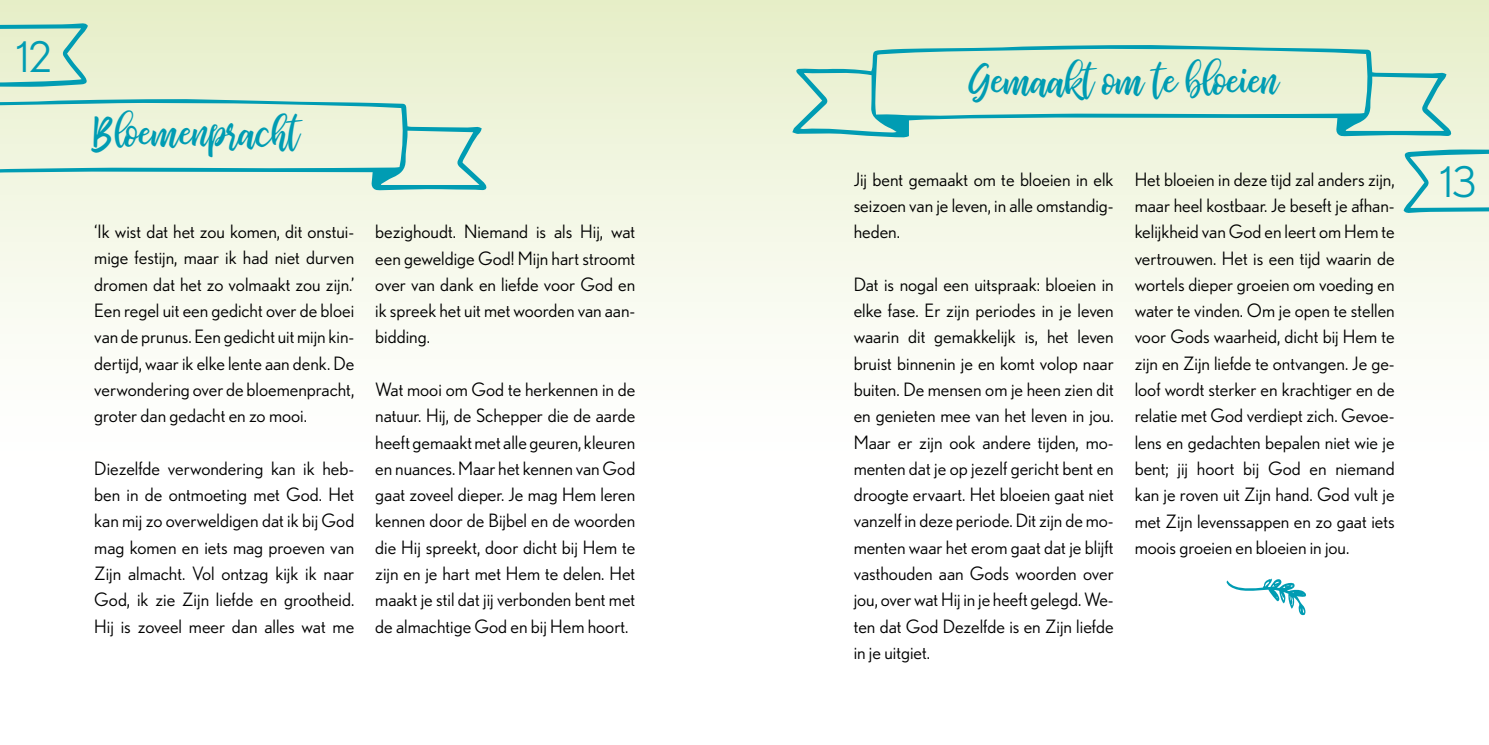
<style>
.page{position:relative;width:1489px;height:745px;background:#fff}
.page>*{position:absolute;margin:0;border:0;box-sizing:border-box;transform-origin:0 0}
.t1{font:42px "Nobel";color:#009cb3}
.t2{font:36.75px "bhatoshine";color:#009cb3}
.t3{font:18.38px/26.2px "Nobel";color:#000;text-align:justify}
</style>
<div class="page">
<div style="left:0;top:0;width:1488px;height:744px;background:linear-gradient(to bottom,#ebf2d4,#fff)"></div>
<svg style="left:792px;top:44px;width:659px;height:93px;background:#d0e7d0"></svg>
<svg style="left:1402px;top:149px;width:86px;height:64px;background:#c4e5d9"></svg>
<svg style="left:0;top:98px;width:487px;height:93px;background:#d6ebd8"></svg>
<svg style="left:0;top:23px;width:88px;height:64px;background:#bde0ca"></svg>
<svg style="left:1224px;top:578px;width:82px;height:38px"></svg>
<h1 class="t1" style="left:16px;top:33px;width:37px">12</h1>
<h2 class="t2" style="left:94px;top:106px;width:207px">Bloemenpracht</h2>
<p class="t3" style="left:94px;top:218px;width:261px">‘Ik wist dat het zou komen, dit onstui&shy;mige festijn, maar ik had niet durven dromen dat het zo volmaakt zou zijn.’ Een regel uit een gedicht over de bloei van de prunus. Een gedicht uit mijn kin&shy;dertijd, waar ik elke lente aan denk. De verwondering over de bloemenpracht, groter dan gedacht en zo mooi.</p>
<p class="t3" style="left:94px;top:454px;width:261px">Diezelfde verwondering kan ik heb&shy;ben in de ontmoeting met God. Het kan mij zo overweldigen dat ik bij God mag komen en iets mag proeven van Zijn almacht. Vol ontzag kijk ik naar God, ik zie Zijn liefde en grootheid.<br>Hij is zoveel meer dan alles wat me</p>
<p class="t3" style="left:375px;top:218px;width:261px">bezighoudt. Niemand is als Hij, wat een geweldige God! Mijn hart stroomt over van dank en liefde voor God en ik spreek het uit met woorden van aan&shy;bidding.</p>
<p class="t3" style="left:375px;top:376px;width:261px">Wat mooi om God te herkennen in de natuur. Hij, de Schepper die de aarde heeft gemaakt met alle geuren, kleuren en nuances. Maar het kennen van God gaat zoveel dieper. Je mag Hem leren kennen door de Bijbel en de woorden die Hij spreekt, door dicht bij Hem te zijn en je hart met Hem te delen. Het maakt je stil dat jij verbonden bent met de almachtige God en bij Hem hoort.</p>
<h2 class="t2" style="left:969px;top:53px;width:311px">Gemaakt om te bloeien</h2>
<p class="t3" style="left:853px;top:165px;width:261px">Jij bent gemaakt om te bloeien in elk seizoen van je leven, in alle omstandig&shy;heden.</p>
<p class="t3" style="left:853px;top:271px;width:261px">Dat is nogal een uitspraak: bloeien in elke fase. Er zijn periodes in je leven waarin dit gemakkelijk is, het leven bruist binnenin je en komt volop naar buiten. De mensen om je heen zien dit en genieten mee van het leven in jou.<br>Maar er zijn ook andere tijden, mo&shy;menten dat je op jezelf gericht bent en droogte ervaart. Het bloeien gaat niet vanzelf in deze periode. Dit zijn de mo&shy;menten waar het erom gaat dat je blijft vasthouden aan Gods woorden over jou, over wat Hij in je heeft gelegd. We&shy;ten dat God Dezelfde is en Zijn liefde in je uitgiet.</p>
<p class="t3" style="left:1134px;top:166px;width:261px">Het bloeien in deze tijd zal anders zijn, maar heel kostbaar. Je beseft je afhan&shy;kelijkheid van God en leert om Hem te vertrouwen. Het is een tijd waarin de wortels dieper groeien om voeding en water te vinden. Om je open te stellen voor Gods waarheid, dicht bij Hem te zijn en Zijn liefde te ontvangen. Je ge&shy;loof wordt sterker en krachtiger en de relatie met God verdiept zich. Gevoe&shy;lens en gedachten bepalen niet wie je bent; jij hoort bij God en niemand kan je roven uit Zijn hand. God vult je met Zijn levenssappen en zo gaat iets moois groeien en bloeien in jou.</p>
<h1 class="t1" style="left:1439px;top:158px;width:38px">13</h1>
</div>
